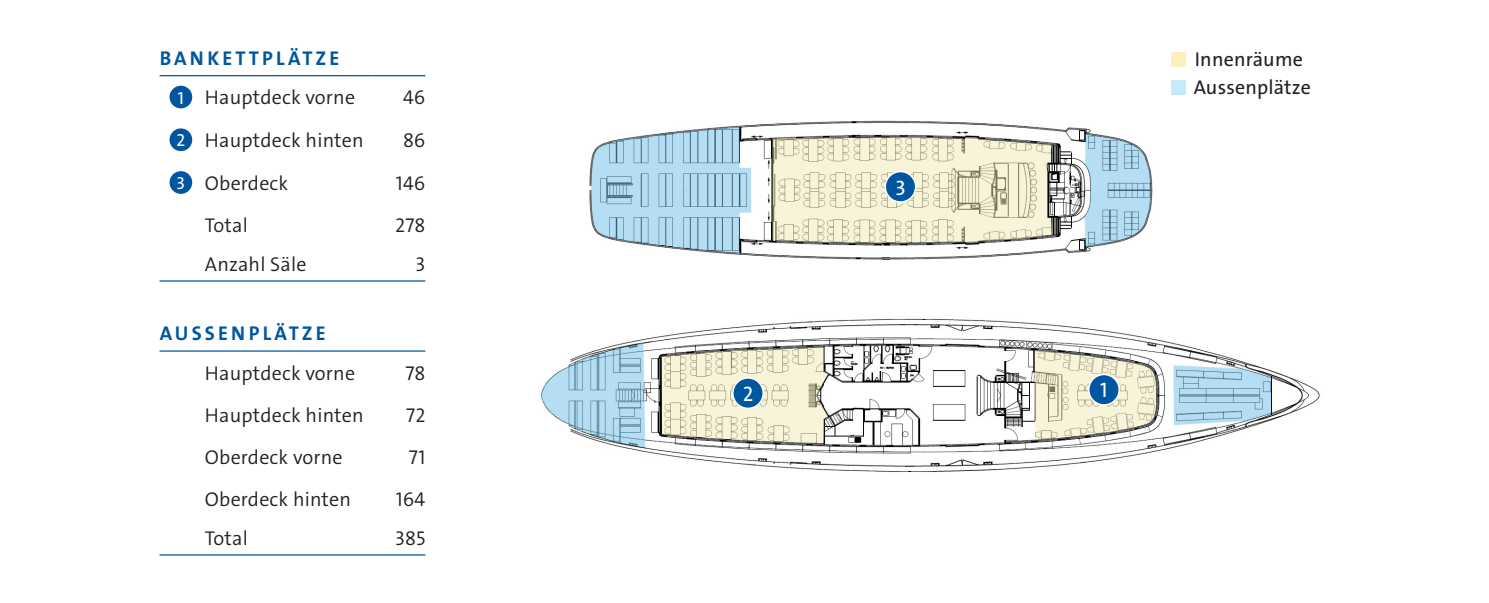
<style>
.page{position:relative;width:1489px;height:603px;background:#fff}
.page>*{position:absolute;margin:0;border:0;box-sizing:border-box;transform-origin:0 0}
.Zahl_Kreis{font:21px "The Sans Os F";color:#fff}
.Tabellentext{font:300 20px "The Sans Os F";letter-spacing:.01em;color:#231f20}
.Untertitel{font:700 20px "The Sans Os F";letter-spacing:.16em;color:#01579f}
.t1{font:20px "The Sans Os F";letter-spacing:.01em;color:#231f20}
.Zahl_Kreis-2{font:17.5px "The Sans Os F";color:#fff}
</style>
<div class="page">
<svg style="left:159px;top:76px;width:266px;height:118px"></svg>
<hr style="left:159px;top:280px;width:36px;height:1px;background:#01579f">
<hr style="left:195px;top:280px;width:177px;height:1px;background:#01579f">
<hr style="left:372px;top:280px;width:53px;height:1px;background:#01579f">
<hr style="left:159px;top:75px;width:36px;height:1px;background:#01579f">
<hr style="left:195px;top:75px;width:177px;height:1px;background:#01579f">
<hr style="left:372px;top:75px;width:53px;height:1px;background:#01579f">
<div style="left:169px;top:86px;width:23px;height:22px;background:#01579f;border-radius:50%"></div>
<div style="left:169px;top:128px;width:23px;height:23px;background:#01579f;border-radius:50%"></div>
<div style="left:169px;top:171px;width:23px;height:23px;background:#01579f;border-radius:50%"></div>
<svg style="left:159px;top:351px;width:266px;height:1px"></svg>
<hr style="left:159px;top:350px;width:36px;height:1px;background:#01579f">
<hr style="left:195px;top:350px;width:177px;height:1px;background:#01579f">
<hr style="left:372px;top:350px;width:53px;height:1px;background:#01579f">
<hr style="left:159px;top:554px;width:36px;height:1px;background:#01579f">
<hr style="left:195px;top:554px;width:177px;height:1px;background:#01579f">
<hr style="left:372px;top:554px;width:53px;height:1px;background:#01579f">
<img style="left:541px;top:318px;width:779px;height:154px">
<img style="left:589px;top:120px;width:564px;height:140px">
<div style="left:1170px;top:52px;width:15px;height:15px;background:#feefbc"></div>
<div style="left:1170px;top:80px;width:15px;height:14px;background:#c6eafa"></div>
<div style="left:1088px;top:374px;width:31px;height:30px;background:#01579f;border-radius:50%"></div>
<div style="left:1087px;top:373px;width:32px;height:32px;border:2px solid #fff;border-radius:50%"></div>
<div style="left:885px;top:171px;width:30px;height:31px;background:#01579f;border-radius:50%"></div>
<div style="left:884px;top:171px;width:32px;height:31px;border:2px solid #fff;border-radius:50%"></div>
<div style="left:732px;top:377px;width:31px;height:31px;background:#01579f;border-radius:50%"></div>
<div style="left:732px;top:377px;width:32px;height:32px;border:2px solid #fff;border-radius:50%"></div>
<p class="Untertitel" style="left:160px;top:45px;width:181px">BANKETTPLÄTZE</p>
<p class="Zahl_Kreis-2" style="left:178px;top:86px;width:8px">1</p>
<p class="Tabellentext" style="left:205px;top:85px;width:152px">Hauptdeck vorne</p>
<p class="Tabellentext" style="left:403px;top:85px;width:24px">46</p>
<p class="Zahl_Kreis-2" style="left:176px;top:129px;width:10px">2</p>
<p class="Tabellentext" style="left:205px;top:127px;width:160px">Hauptdeck hinten</p>
<p class="Tabellentext" style="left:403px;top:127px;width:24px">86</p>
<p class="Zahl_Kreis-2" style="left:177px;top:172px;width:10px">3</p>
<p class="Tabellentext" style="left:205px;top:170px;width:85px">Oberdeck</p>
<p class="Tabellentext" style="left:396px;top:170px;width:31px">146</p>
<p class="Tabellentext" style="left:205px;top:213px;width:44px">Total</p>
<p class="Tabellentext" style="left:395px;top:213px;width:32px">278</p>
<p class="Tabellentext" style="left:205px;top:251px;width:103px">Anzahl Säle</p>
<p class="Tabellentext" style="left:415px;top:251px;width:11px">3</p>
<p class="Untertitel" style="left:160px;top:320px;width:167px">AUSSENPLÄTZE</p>
<p class="Tabellentext" style="left:205px;top:359px;width:152px">Hauptdeck vorne</p>
<p class="Tabellentext" style="left:405px;top:359px;width:22px">78</p>
<p class="Tabellentext" style="left:205px;top:402px;width:160px">Hauptdeck hinten</p>
<p class="Tabellentext" style="left:406px;top:402px;width:21px">72</p>
<p class="Tabellentext" style="left:205px;top:444px;width:139px">Oberdeck vorne</p>
<p class="Tabellentext" style="left:409px;top:444px;width:18px">71</p>
<p class="Tabellentext" style="left:205px;top:486px;width:148px">Oberdeck hinten</p>
<p class="Tabellentext" style="left:395px;top:486px;width:31px">164</p>
<p class="Tabellentext" style="left:205px;top:525px;width:44px">Total</p>
<p class="Tabellentext" style="left:395px;top:525px;width:32px">385</p>
<p class="Zahl_Kreis" style="left:742px;top:380px;width:12px">2</p>
<p class="Zahl_Kreis" style="left:895px;top:174px;width:12px">3</p>
<p class="t1" style="left:1194px;top:46px;width:110px">Innenräume</p>
<p class="t1" style="left:1193px;top:75px;width:119px">Aussenplätze</p>
<p class="Zahl_Kreis" style="left:1100px;top:376px;width:9px">1</p>
</div>
